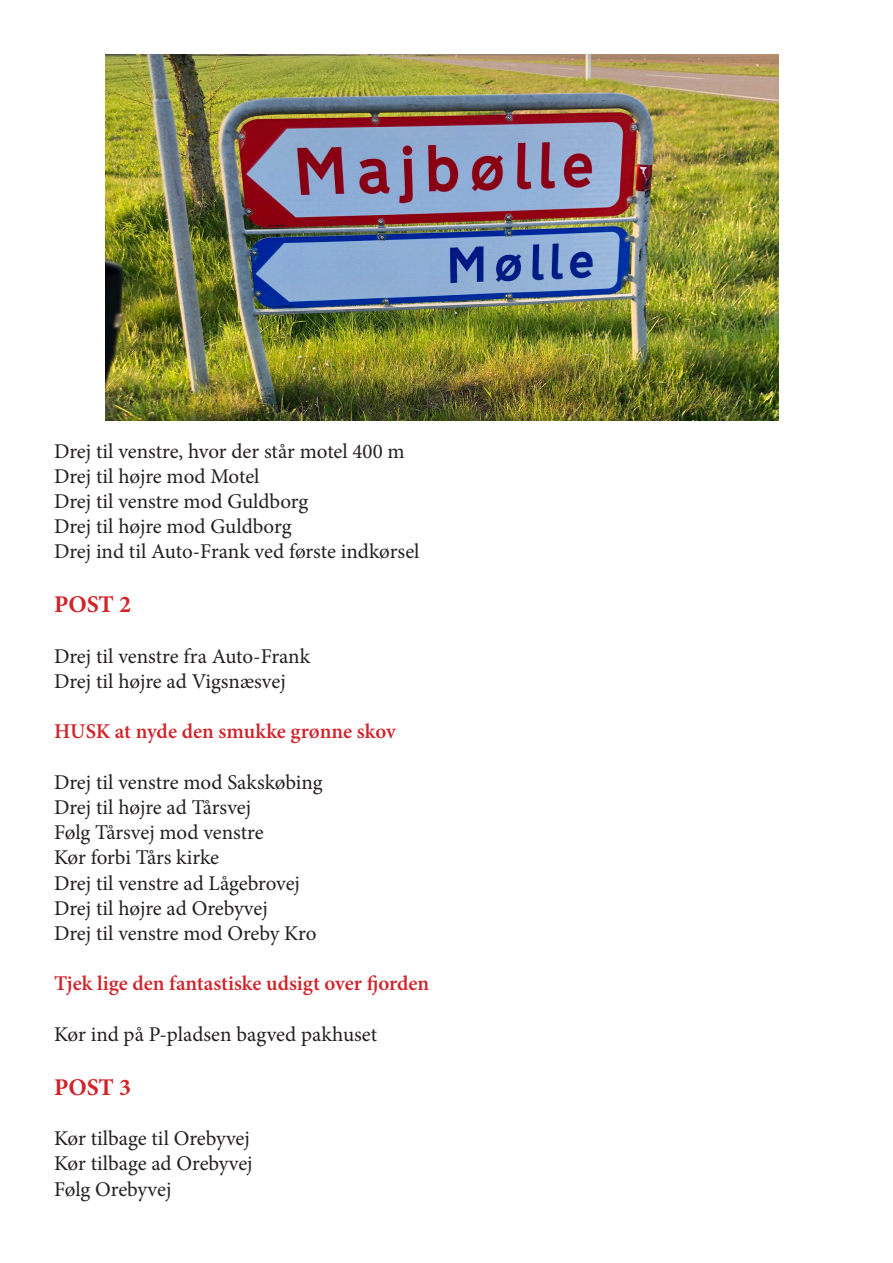
<style>
.page{position:relative;width:893px;height:1263px;background:#fff}
.page>*{position:absolute;margin:0;border:0;box-sizing:border-box;transform-origin:0 0}
.t1{font:700 24px "Minion Pro";color:#d1232a}
.t2{font:21px/25.2px "Minion Pro";letter-spacing:-.005em;color:#231f20}
.t3{font:600 21px "Minion Pro";letter-spacing:-.005em;color:#d1232a}
</style>
<div class="page">
<img style="left:105px;top:54px;width:673px;height:367px">
<p class="t2" style="left:54px;top:438px;width:367px">Drej til venstre, hvor der står motel 400 m Drej til højre mod Motel<br>Drej til venstre mod Guldborg<br>Drej til højre mod Guldborg<br>Drej ind til Auto-Frank ved første indkørsel</p>
<p class="t1" style="left:54px;top:588px;width:79px">POST 2</p>
<p class="t2" style="left:54px;top:643px;width:258px">Drej til venstre fra Auto-Frank<br>Drej til højre ad Vigsnæsvej</p>
<p class="t3" style="left:54px;top:717px;width:343px">HUSK at nyde den smukke grønne skov</p>
<p class="t2" style="left:54px;top:769px;width:270px">Drej til venstre mod Sakskøbing<br>Drej til højre ad Tårsvej<br>Følg Tårsvej mod venstre<br>Kør forbi Tårs kirke<br>Drej til venstre ad Lågebrovej<br>Drej til højre ad Orebyvej<br>Drej til venstre mod Oreby Kro</p>
<p class="t3" style="left:54px;top:969px;width:377px">Tjek lige den fantastiske udsigt over fjorden</p>
<p class="t2" style="left:54px;top:1021px;width:325px">Kør ind på P-pladsen bagved pakhuset</p>
<p class="t1" style="left:54px;top:1070px;width:79px">POST 3</p>
<p class="t2" style="left:54px;top:1126px;width:200px">Kør tilbage til Orebyvej<br>Kør tilbage ad Orebyvej<br>Følg Orebyvej</p>
</div>
